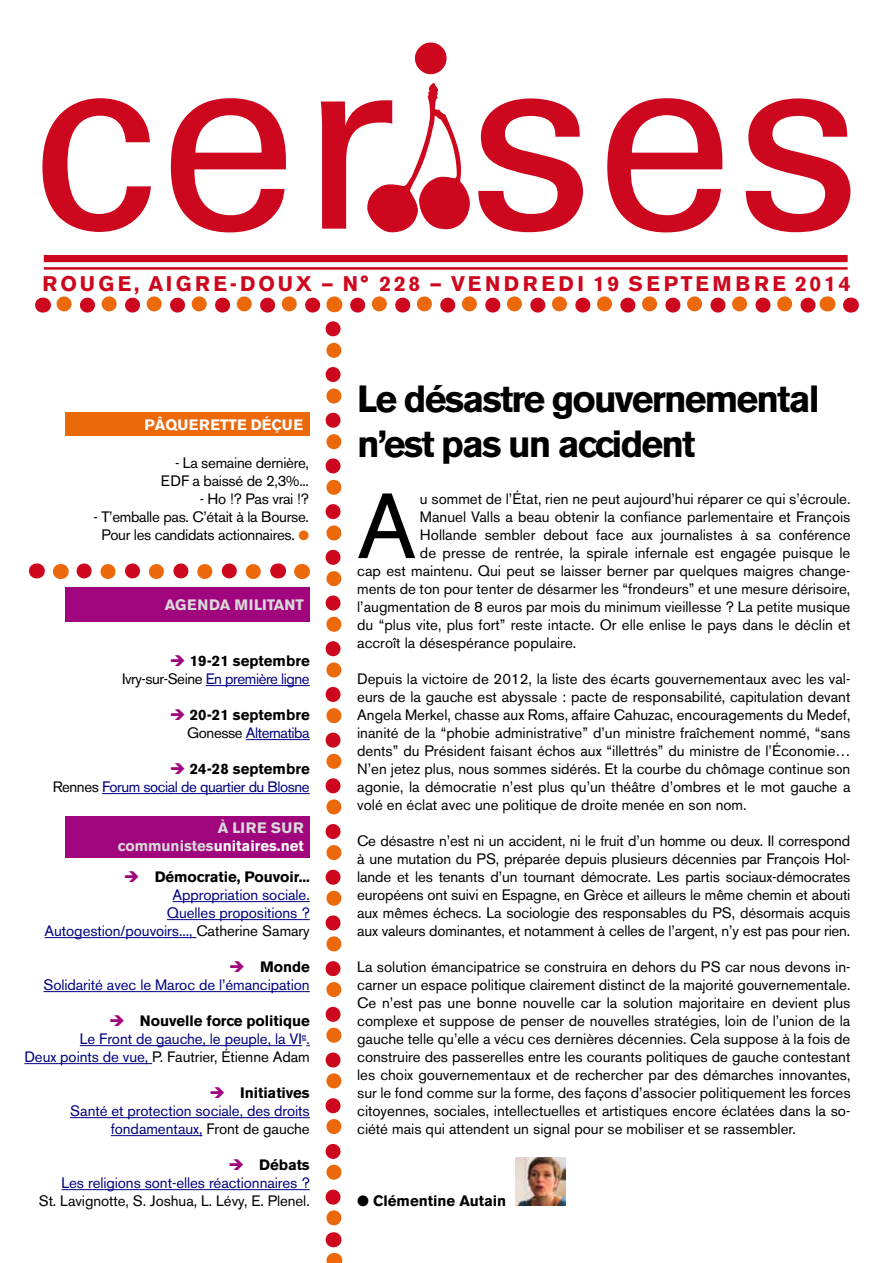
<style>
.page{position:relative;width:893px;height:1263px;background:#fff}
.page>*{position:absolute;margin:0;border:0;box-sizing:border-box;transform-origin:0 0}
.t1{font:91.5px "Akzidenz Grotesk BE";color:#000}
.t2{font:700 37.5px/45px "Akzidenz Grotesk BE";letter-spacing:-.05em;color:#000}
.t3{font:700 21px "Akzidenz Grotesk BE";letter-spacing:.15em;color:#cd071e}
.t4{font:15px/18px "Akzidenz Grotesk BE";color:#000;text-align:justify}
.t5{font:15px/18px "Akzidenz Grotesk BE";letter-spacing:-.005em;color:#000080;text-align:right}
.t6{font:15px/18px "Akzidenz Grotesk BE";letter-spacing:-.02em;color:#000;text-align:right}
.t7{font:15px/18px "Akzidenz Grotesk BE";letter-spacing:-.03em;color:#000080;text-align:right}
.t8{font:700 15px/18px "Akzidenz Grotesk BE";color:#000;text-align:right}
.t9{font:700 15px/18px "Akzidenz Grotesk BE";color:#d9dadb;text-align:right}
.t10{font:700 15px "Akzidenz Grotesk BE";color:#fff}
.s1{color:#eb690b}
.s2{color:#a1057d}
.s3{font-weight:700;color:#000}
.s4{color:#000}
.s5{font-weight:400}
.s6{font-weight:400;color:#000080}
.s7{color:#fff}
</style>
<div class="page">
<hr style="left:206px;top:685px;width:104px;height:1px;background:#000080">
<hr style="left:246px;top:739px;width:64px;height:1px;background:#000080">
<hr style="left:102px;top:793px;width:208px;height:1px;background:#000080">
<hr style="left:173px;top:901px;width:137px;height:1px;background:#000080">
<hr style="left:167px;top:919px;width:143px;height:1px;background:#000080">
<hr style="left:45px;top:937px;width:151px;height:1px;background:#000080">
<hr style="left:43px;top:991px;width:267px;height:1px;background:#000080">
<hr style="left:80px;top:1045px;width:222px;height:1px;background:#000080">
<hr style="left:24px;top:1063px;width:128px;height:1px;background:#000080">
<hr style="left:70px;top:1117px;width:240px;height:1px;background:#000080">
<hr style="left:111px;top:1135px;width:91px;height:1px;background:#000080">
<hr style="left:61px;top:1189px;width:249px;height:1px;background:#000080">
<div style="left:66px;top:587px;width:244px;height:35px;background:#a1057d"></div>
<div style="left:66px;top:816px;width:244px;height:41px;background:#a1057d"></div>
<svg style="left:278px;top:563px;width:1px;height:15px"></svg>
<svg style="left:36px;top:563px;width:1px;height:15px"></svg>
<svg style="left:302px;top:564px;width:1px;height:15px"></svg>
<svg style="left:60px;top:563px;width:193px;height:16px"></svg>
<svg style="left:326px;top:329px;width:15px;height:918px"></svg>
<svg style="left:43px;top:298px;width:1px;height:15px"></svg>
<svg style="left:850px;top:298px;width:1px;height:15px"></svg>
<svg style="left:64px;top:296px;width:764px;height:17px"></svg>
<div style="left:44px;top:255px;width:804px;height:7px;background:#cd071e"></div>
<hr style="left:44px;top:267px;width:804px;height:3px;background:#cd071e">
<div style="left:65px;top:412px;width:244px;height:24px;background:#eb690b"></div>
<img style="left:516px;top:1157px;width:49px;height:48px">
<svg style="left:415px;top:43px;width:32px;height:31px"></svg>
<svg style="left:43px;top:98px;width:108px;height:134px"></svg>
<svg style="left:171px;top:98px;width:115px;height:134px"></svg>
<svg style="left:321px;top:83px;width:149px;height:149px"></svg>
<svg style="left:478px;top:98px;width:105px;height:134px"></svg>
<svg style="left:607px;top:98px;width:116px;height:134px"></svg>
<svg style="left:746px;top:98px;width:104px;height:134px"></svg>
<h3 class="t3" style="left:43px;top:272px;width:809px">ROUGE, AIGRE-DOUX — N° 228 — VENDREDI 19 SEPTEMBRE 2014</h3>
<p class="t10" style="left:145px;top:416px;width:160px">PÂQUERETTE DÉÇUE</p>
<p class="t6" style="left:161px;top:454px;width:150px">- La semaine dernière,<br>EDF a baissé de 2,3%...</p>
<p class="t6" style="left:200px;top:490px;width:111px">- Ho !? Pas vrai !?</p>
<p class="t6" style="left:94px;top:508px;width:217px;text-align:center">- T’emballe pas. C’était à la Bourse.<br>Pour les candidats actionnaires. <span class="s1">●</span></p>
<p class="t9" style="left:165px;top:596px;width:140px">AGENDA MILITANT</p>
<p class="t7" style="left:122px;top:652px;width:189px"><span class="s2">➔</span> <span class="s3">19-21 septembre<br></span><span class="s4">Ivry-sur-Seine</span> En première ligne</p>
<p class="t8" style="left:170px;top:706px;width:141px"><span class="s2">➔</span> 20-21 septembre<br><span class="s5">Gonesse</span> <span class="s6">Alternatiba</span></p>
<p class="t7" style="left:53px;top:760px;width:259px"><span class="s2">➔</span> <span class="s3">24-28 septembre<br></span><span class="s4">Rennes</span> Forum social de quartier du Blosne</p>
<p class="t9" style="left:118px;top:819px;width:187px">À LIRE SUR communistes<span class="s7">unitaires.net</span></p>
<p class="t5" style="left:45px;top:868px;width:267px"><span class="s2">➔</span> <span class="s3">Démocratie, Pouvoir...<br></span>Appropriation sociale.<br>Quelles propositions ?<br>Autogestion/pouvoirs..., <span class="s4">Catherine Samary</span></p>
<p class="t5" style="left:43px;top:958px;width:268px"><span class="s2">➔</span> <span class="s3">Monde<br></span>Solidarité avec le Maroc de l’émancipation</p>
<p class="t5" style="left:24px;top:1012px;width:287px"><span class="s2">➔</span> <span class="s3">Nouvelle force politique<br></span>Le Front de gauche, le peuple, la VI<sup>e</sup>.<br>Deux points de vue, <span class="s4">P. Fautrier, Étienne Adam</span></p>
<p class="t5" style="left:70px;top:1084px;width:241px"><span class="s2">➔</span> <span class="s3">Initiatives<br></span>Santé et protection sociale, des droits fondamentaux, <span class="s4">Front de gauche</span></p>
<p class="t5" style="left:61px;top:1156px;width:250px"><span class="s2">➔</span> <span class="s3">Débats<br></span>Les religions sont-elles réactionnaires ?</p>
<p class="t4" style="left:39px;top:1192px;width:273px">St. Lavignotte, S. Joshua, L. Lévy, E. Plenel.</p>
<h2 class="t2" style="left:357px;top:376px;width:464px">Le désastre gouvernemental n’est pas un accident</h2>
<h1 class="t1" style="left:357px;top:472px;width:61px">A</h1>
<p class="t4" style="left:420px;top:490px;width:432px">u sommet de l’État, rien ne peut aujourd’hui réparer ce qui s’écroule.</p>
<p class="t4" style="left:420px;top:508px;width:432px">Manuel Valls a beau obtenir la confiance parlementaire et François</p>
<p class="t4" style="left:420px;top:526px;width:432px">Hollande sembler debout face aux journalistes à sa conférence</p>
<p class="t4" style="left:420px;top:544px;width:432px">de presse de rentrée, la spirale infernale est engagée puisque le</p>
<p class="t4" style="left:357px;top:562px;width:495px">cap est maintenu. Qui peut se laisser berner par quelques maigres change-</p>
<p class="t4" style="left:357px;top:580px;width:495px">ments de ton pour tenter de désarmer les “frondeurs” et une mesure dérisoire,</p>
<p class="t4" style="left:357px;top:598px;width:495px">l’augmentation de 8 euros par mois du minimum vieillesse ? La petite musique</p>
<p class="t4" style="left:357px;top:616px;width:495px">du “plus vite, plus fort” reste intacte. Or elle enlise le pays dans le déclin et</p>
<p class="t4" style="left:357px;top:634px;width:221px">accroît la désespérance populaire.</p>
<p class="t4" style="left:357px;top:670px;width:495px">Depuis la victoire de 2012, la liste des écarts gouvernementaux avec les val&shy;eurs de la gauche est abyssale : pacte de responsabilité, capitulation devant Angela Merkel, chasse aux Roms, affaire Cahuzac, encouragements du Medef, inanité de la “phobie administrative” d’un ministre fraîchement nommé, “sans dents” du Président faisant échos aux “illettrés” du ministre de l’Économie… N’en jetez plus, nous sommes sidérés. Et la courbe du chômage continue son agonie, la démocratie n’est plus qu’un théâtre d’ombres et le mot gauche a volé en éclat avec une politique de droite menée en son nom.</p>
<p class="t4" style="left:357px;top:832px;width:495px">Ce désastre n’est ni un accident, ni le fruit d’un homme ou deux. Il correspond à une mutation du PS, préparée depuis plusieurs décennies par François Hol&shy;lande et les tenants d’un tournant démocrate. Les partis sociaux-démocrates européens ont suivi en Espagne, en Grèce et ailleurs le même chemin et abouti aux mêmes échecs. La sociologie des responsables du PS, désormais acquis aux valeurs dominantes, et notamment à celles de l’argent, n’y est pas pour rien.</p>
<p class="t4" style="left:357px;top:958px;width:495px">La solution émancipatrice se construira en dehors du PS car nous devons in&shy;carner un espace politique clairement distinct de la majorité gouvernementale.<br>Ce n’est pas une bonne nouvelle car la solution majoritaire en devient plus complexe et suppose de penser de nouvelles stratégies, loin de l’union de la gauche telle qu’elle a vécu ces dernières décennies. Cela suppose à la fois de construire des passerelles entre les courants politiques de gauche contestant les choix gouvernementaux et de rechercher par des démarches innovantes, sur le fond comme sur la forme, des façons d’associer politiquement les forces citoyennes, sociales, intellectuelles et artistiques encore éclatées dans la so&shy;ciété mais qui attendent un signal pour se mobiliser et se rassembler.</p>
<p class="t8" style="left:357px;top:1192px;width:151px">● Clémentine Autain</p>
</div>
